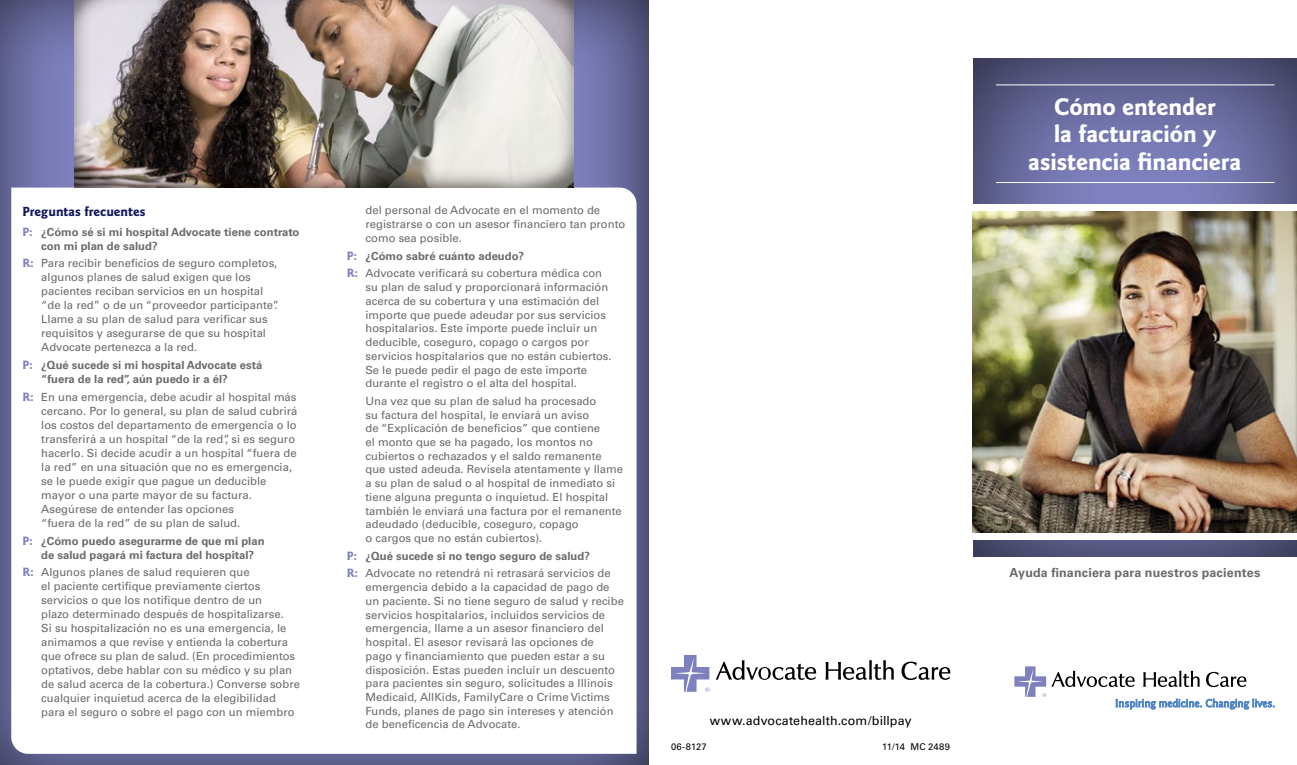
<style>
.page{position:relative;width:1297px;height:765px;background:#fff}
.page>*{position:absolute;margin:0;border:0;box-sizing:border-box;transform-origin:0 0}
.t1{font:700 25px/27.5px "Goudy Sans Std";letter-spacing:-.005em;color:#fff;text-align:center}
.t2{font:700 13.75px "Goudy Sans Std";letter-spacing:.005em;color:#11175e}
.t3{font:700 12.5px "Univers";letter-spacing:.01em;color:#696a6d}
.t4{font:12.5px "Univers";letter-spacing:.01em;color:#000}
.t5{font:11.25px/14px "Univers";color:#696a6d}
.t6{font:700 11.25px/14px "Univers";color:#696a6d}
.t7{font:9.38px "Univers";letter-spacing:.01em;color:#000}
.s1{font-family:"Goudy Sans Std";font-size:12.5px;color:#7e81be}
.s2{font-family:"Goudy Sans Std";font-weight:700;font-size:12.5px;color:#7e81be}
.s3{font-weight:700}
</style>
<div class="page">
<div style="left:0;top:0;width:649px;height:765px;background:#000;opacity:.75"></div>
<svg style="left:11px;top:188px;width:625px;height:566px"></svg>
<div style="left:961px;top:48px;width:335px;height:509px;background:#000;opacity:.75"></div>
<img style="left:972px;top:210px;width:324px;height:324px">
<div style="left:972px;top:204px;width:324px;height:6px;background:#fff"></div>
<div style="left:972px;top:534px;width:324px;height:6px;background:#fff"></div>
<img style="left:75px;top:0;width:498px;height:188px">
<hr style="left:995px;top:85px;width:279px;height:1px;background:#fff">
<hr style="left:995px;top:182px;width:279px;height:1px;background:#fff">
<svg style="left:715px;top:660px;width:101px;height:20px"></svg>
<svg style="left:825px;top:660px;width:68px;height:20px"></svg>
<svg style="left:901px;top:662px;width:49px;height:18px"></svg>
<svg style="left:671px;top:655px;width:38px;height:37px"></svg>
<svg style="left:1115px;top:699px;width:158px;height:10px"></svg>
<svg style="left:1014px;top:666px;width:31px;height:31px"></svg>
<svg style="left:1143px;top:671px;width:56px;height:16px"></svg>
<svg style="left:1206px;top:672px;width:39px;height:15px"></svg>
<svg style="left:1051px;top:671px;width:83px;height:16px"></svg>
<p class="t2" style="left:22px;top:203px;width:125px">Preguntas frecuentes</p>
<p class="t6" style="left:41px;top:225px;width:260px;text-indent:-19px"><span class="s1">P:</span> ¿Cómo sé si mi hospital Advocate tiene contrato con mi plan de salud?</p>
<p class="t5" style="left:41px;top:256px;width:239px;text-indent:-19px"><span class="s2">R:</span> Para recibir beneficios de seguro completos, algunos planes de salud exigen que los pacientes reciban servicios en un hospital “de la red” o de un “proveedor participante”.<br>Llame a su plan de salud para verificar sus requisitos y asegurarse de que su hospital Advocate pertenezca a la red.</p>
<p class="t6" style="left:41px;top:358px;width:222px;text-indent:-19px"><span class="s1">P:</span> ¿Qué sucede si mi hospital Advocate está “fuera de la red”, aún puedo ir a él?</p>
<p class="t5" style="left:41px;top:390px;width:257px;text-indent:-19px"><span class="s2">R:</span> En una emergencia, debe acudir al hospital más cercano. Por lo general, su plan de salud cubrirá los costos del departamento de emergencia o lo transferirá a un hospital “de la red”, si es seguro hacerlo. Si decide acudir a un hospital “fuera de la red” en una situación que no es emergencia, se le puede exigir que pague un deducible mayor o una parte mayor de su factura.<br>Asegúrese de entender las opciones<br>“fuera de la red” de su plan de salud.</p>
<p class="t6" style="left:41px;top:534px;width:225px;text-indent:-19px"><span class="s1">P:</span> ¿Cómo puedo asegurarme de que mi plan de salud pagará mi factura del hospital?</p>
<p class="t5" style="left:41px;top:565px;width:260px;text-indent:-19px"><span class="s2">R:</span> Algunos planes de salud requieren que<br>el paciente certifique previamente ciertos servicios o que los notifique dentro de un<br>plazo determinado después de hospitalizarse.<br>Si su hospitalización no es una emergencia, le animamos a que revise y entienda la cobertura que ofrece su plan de salud. (En procedimientos optativos, debe hablar con su médico y su plan de salud acerca de la cobertura.) Converse sobre cualquier inquietud acerca de la elegibilidad para el seguro o sobre el pago con un miembro</p>
<p class="t5" style="left:365px;top:203px;width:261px">del personal de Advocate en el momento de registrarse o con un asesor financiero tan pronto como sea posible.</p>
<p class="t5" style="left:347px;top:247px;width:257px;line-height:17.5px"><span class="s2">P:</span> <span class="s3">¿Cómo sabré cuánto adeudo?<br></span><span class="s2">R:</span> Advocate verificará su cobertura médica con</p>
<p class="t5" style="left:365px;top:280px;width:248px">su plan de salud y proporcionará información acerca de su cobertura y una estimación del importe que puede adeudar por sus servicios hospitalarios. Este importe puede incluir un deducible, coseguro, copago o cargos por servicios hospitalarios que no están cubiertos.<br>Se le puede pedir el pago de este importe durante el registro o el alta del hospital.</p>
<p class="t5" style="left:365px;top:394px;width:259px">Una vez que su plan de salud ha procesado<br>su factura del hospital, le enviará un aviso<br>de “Explicación de beneficios” que contiene<br>el monto que se ha pagado, los montos no cubiertos o rechazados y el saldo remanente que usted adeuda. Revísela atentamente y llame a su plan de salud o al hospital de inmediato si tiene alguna pregunta o inquietud. El hospital también le enviará una factura por el remanente adeudado (deducible, coseguro, copago<br>o cargos que no están cubiertos).</p>
<p class="t5" style="left:347px;top:547px;width:265px;line-height:17.5px"><span class="s2">P:</span> <span class="s3">¿Qué sucede si no tengo seguro de salud?<br></span><span class="s2">R:</span> Advocate no retendrá ni retrasará servicios de</p>
<p class="t5" style="left:365px;top:580px;width:260px">emergencia debido a la capacidad de pago de un paciente. Si no tiene seguro de salud y recibe servicios hospitalarios, incluidos servicios de emergencia, llame a un asesor financiero del hospital. El asesor revisará las opciones de<br>pago y financiamiento que pueden estar a su disposición. Estas pueden incluir un descuento para pacientes sin seguro, solicitudes a Illinois Medicaid, AllKids, FamilyCare o Crime Victims Funds, planes de pago sin intereses y atención de beneficencia de Advocate.</p>
<p class="t4" style="left:709px;top:713px;width:203px">www.advocatehealth.com/billpay</p>
<p class="t7" style="left:671px;top:741px;width:37px">06-8127</p>
<p class="t7" style="left:882px;top:741px;width:69px">11/14 MC 2489</p>
<h1 class="t1" style="left:1027px;top:93px;width:215px">Cómo entender<br>la facturación y asistencia financiera</h1>
<p class="t3" style="left:1009px;top:566px;width:252px">Ayuda financiera para nuestros pacientes</p>
</div>
